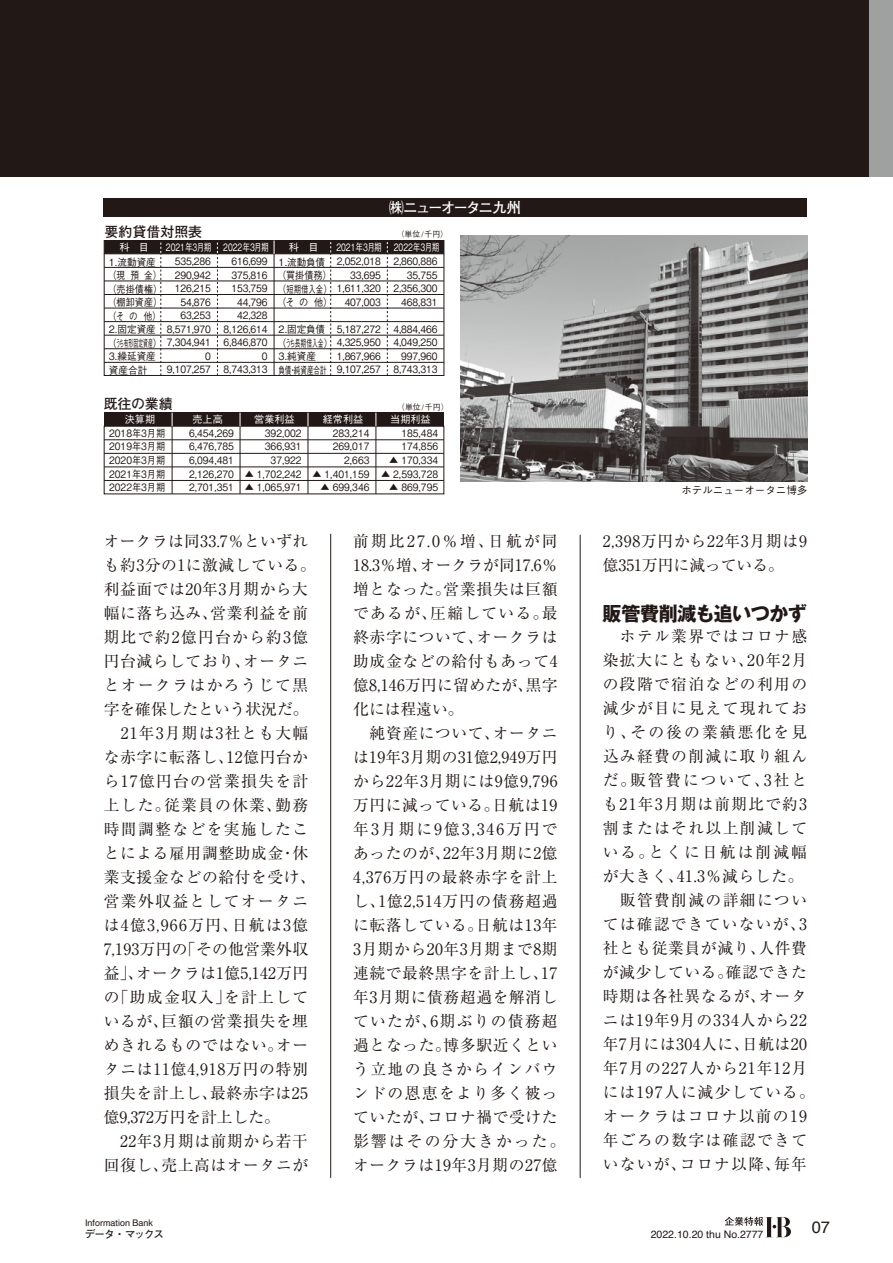
<style>
.page{position:relative;width:893px;height:1263px;background:#fff}
.page>*{position:absolute;margin:0;border:0;box-sizing:border-box;transform-origin:0 0}
.t1{font:700 19.5px "Gothic MB101 Pr 5";letter-spacing:-.025em;color:#221815}
.t2{font:16.5px "Helvetica";color:#221815}
.t3{font:15.75px/24px "Ryumin Pr 5";letter-spacing:.04em;color:#221815}
.t4{font:15.75px/24px "Ryumin Pr 5";letter-spacing:.08em;color:#221815}
.t5{font:700 14.7px "Futo Go B101 Pr 5";letter-spacing:-.135em;color:#fff}
.t6{font:700 13.95px "Futo Go B101 Pr 5";color:#221815}
.t7{font:10.5px "Helvetica";color:#221815}
.t8{font:500 10.5px "Gothic BBB Pr 6 N";color:#221815}
.t9{font:700 10.5px "Futo Go B101 Pr 6 N";letter-spacing:-.1em;color:#221815}
.t10{font:500 10.2px/13.5px "Gothic BBB Pr 5";color:#221815;text-align:right;scale:.9 1}
.t11{font:500 10.2px/13.5px "Gothic BBB Pr 5";color:#221815;scale:.95 1}
.t12{font:500 10.2px "Gothic BBB Pr 5";color:#fff;scale:.75 1}
.t13{font:500 10.2px "Gothic BBB Pr 5";color:#fff}
.t14{font:9px "Helvetica";color:#221815}
.t15{font:500 7.8px "Gothic BBB";color:#221815}
</style>
<div class="page">
<div style="left:0;top:0;width:893px;height:176px;background:#221815"></div>
<div style="left:870px;top:0;width:23px;height:176px;background:#9fa0a0"></div>
<svg style="left:724px;top:1217px;width:67px;height:20px"></svg>
<img style="left:460px;top:236px;width:347px;height:245px">
<div style="left:104px;top:198px;width:703px;height:19px;background:#221815"></div>
<div style="left:104px;top:254px;width:340px;height:122px;background:#fff;border:1px solid #221815"></div>
<div style="left:104px;top:240px;width:340px;height:14px;background:#221815;border:1px solid #221815"></div>
<hr style="left:104px;top:321px;width:340px;height:1px;background:#221815">
<hr style="left:104px;top:308px;width:340px;height:1px;background:#221815">
<hr style="left:104px;top:294px;width:340px;height:1px;background:#221815">
<hr style="left:104px;top:281px;width:340px;height:1px;background:#221815">
<hr style="left:104px;top:267px;width:340px;height:1px;background:#221815">
<hr style="left:104px;top:335px;width:340px;height:1px;background:#221815">
<hr style="left:104px;top:348px;width:340px;height:1px;background:#221815">
<hr style="left:104px;top:362px;width:340px;height:1px;background:#221815">
<svg style="left:274px;top:240px;width:1px;height:14px"></svg>
<hr style="left:274px;top:254px;width:1px;height:121px;background:#221815">
<svg style="left:160px;top:241px;width:2px;height:134px"></svg>
<svg style="left:217px;top:241px;width:1px;height:134px"></svg>
<svg style="left:330px;top:240px;width:1px;height:135px"></svg>
<svg style="left:387px;top:240px;width:1px;height:135px"></svg>
<div style="left:104px;top:426px;width:340px;height:68px;background:#fff;border:1px solid #221815"></div>
<div style="left:104px;top:413px;width:340px;height:13px;background:#221815"></div>
<hr style="left:172px;top:426px;width:1px;height:68px;background:#221815">
<hr style="left:240px;top:426px;width:1px;height:68px;background:#221815">
<hr style="left:308px;top:426px;width:1px;height:68px;background:#221815">
<hr style="left:376px;top:426px;width:1px;height:68px;background:#221815">
<svg style="left:172px;top:413px;width:1px;height:13px"></svg>
<svg style="left:240px;top:413px;width:1px;height:13px"></svg>
<svg style="left:307px;top:413px;width:1px;height:13px"></svg>
<svg style="left:375px;top:413px;width:1px;height:13px"></svg>
<hr style="left:104px;top:480px;width:340px;height:1px;background:#221815">
<hr style="left:104px;top:467px;width:340px;height:1px;background:#221815">
<hr style="left:104px;top:453px;width:340px;height:1px;background:#221815">
<hr style="left:104px;top:439px;width:340px;height:1px;background:#221815">
<hr style="left:330px;top:534px;width:1px;height:644px;background:#221815">
<hr style="left:580px;top:535px;width:1px;height:643px;background:#221815">
<p class="t5" style="left:389px;top:196px;width:134px">㈱ニューオータニ九州</p>
<p class="t6" style="left:105px;top:221px;width:99px">要約貸借対照表</p>
<p class="t15" style="left:397px;top:230px;width:53px">（単位/千円）</p>
<p class="t13" style="left:119px;top:239px;width:31px">科　目</p>
<p class="t12" style="left:166px;top:239px;width:139px">2021年3月期 2022年3月期</p>
<p class="t13" style="left:289px;top:239px;width:31px">科　目</p>
<p class="t12" style="left:336px;top:239px;width:139px">2021年3月期 2022年3月期</p>
<p class="t10" style="left:167px;top:254px;width:51px">535,286<br>290,942<br>126,215<br>54,876<br>63,253<br>8,571,970</p>
<p class="t10" style="left:167px;top:348px;width:51px">0<br>9,107,257</p>
<p class="t11" style="left:107px;top:254px;width:111px">1.流動資産<br>（現預金）<br>（売掛債権）<br>（棚卸資産）<br>（その 他）<br>2.固定資産<br>（うち有形固定資産） 7,304,941<br>3.繰延資産<br>資産合計</p>
<p class="t11" style="left:277px;top:254px;width:111px">1.流動負債<br>（買掛債務）<br>（短期借入金） 1,611,320</p>
<p class="t10" style="left:393px;top:254px;width:51px">2,860,886<br>35,755<br>2,356,300<br>468,831</p>
<p class="t10" style="left:393px;top:321px;width:51px">4,884,466<br>4,049,250<br>997,960<br>8,743,313</p>
<p class="t10" style="left:223px;top:254px;width:51px">616,699<br>375,816<br>153,759<br>44,796<br>42,328<br>8,126,614<br>6,846,870<br>0<br>8,743,313</p>
<p class="t10" style="left:337px;top:254px;width:51px">2,052,018<br>33,695</p>
<p class="t11" style="left:277px;top:295px;width:61px">（その 他）</p>
<p class="t11" style="left:277px;top:322px;width:111px">2.固定負債<br>（うち長期借入金） 4,325,950<br>3.純資産<br>負債・純資産合計</p>
<p class="t10" style="left:345px;top:294px;width:42px">407,003</p>
<p class="t10" style="left:337px;top:321px;width:51px">5,187,272</p>
<p class="t10" style="left:337px;top:348px;width:51px;text-align:left">1,867,966<br>9,107,257</p>
<p class="t6" style="left:104px;top:393px;width:71px">既往の業績</p>
<p class="t15" style="left:397px;top:402px;width:53px">（単位/千円）</p>
<p class="t13" style="left:125px;top:411px;width:32px">決算期</p>
<p class="t13" style="left:192px;top:411px;width:32px">売上高</p>
<p class="t13" style="left:254px;top:411px;width:42px">営業利益</p>
<p class="t13" style="left:323px;top:411px;width:42px">経常利益</p>
<p class="t13" style="left:390px;top:411px;width:42px">当期利益</p>
<p class="t10" style="left:109px;top:425px;width:64px;text-align:justify">2018年3月期2019年3月期2020年3月期2021年3月期2022年3月期</p>
<p class="t10" style="left:189px;top:425px;width:51px;text-align:justify">6,454,269<br>6,476,785<br>6,094,481<br>2,126,270<br>2,701,351</p>
<p class="t10" style="left:265px;top:425px;width:42px;text-align:center">392,002<br>366,931<br>37,922</p>
<p class="t10" style="left:333px;top:425px;width:42px">283,214<br>269,017<br>2,663</p>
<p class="t10" style="left:312px;top:466px;width:65px">▲ 1,401,159</p>
<p class="t10" style="left:321px;top:480px;width:56px">▲ 699,346</p>
<p class="t10" style="left:401px;top:425px;width:42px;text-align:left">185,484<br>174,856</p>
<p class="t10" style="left:389px;top:452px;width:56px">▲ 170,334</p>
<p class="t10" style="left:381px;top:466px;width:65px">▲ 2,593,728</p>
<p class="t10" style="left:389px;top:480px;width:56px">▲ 869,795</p>
<p class="t8" style="left:681px;top:481px;width:127px">ホテルニューオータニ博多</p>
<p class="t10" style="left:245px;top:466px;width:65px">▲ 1,702,242</p>
<p class="t10" style="left:245px;top:480px;width:65px">▲ 1,065,971</p>
<p class="t3" style="left:104px;top:528px;width:214px">オークラは同33.7％といずれも約3分の1に激減している。利益面では20年3月期から大幅に落ち込み、営業利益を前期比で約2億円台から約3億円台減らしており、オータニとオークラはかろうじて黒字を確保したという状況だ。　21年3月期は3社とも大幅な赤字に転落し、12億円台から17億円台の営業損失を計上した。従業員の休業、勤務時間調整などを実施したことによる雇用調整助成金・休業支援金などの給付を受け、営業外収益としてオータニは4億3,966万円、日航は3億<br>7,193万円の「その他営業外収益」、オークラは1億5,142万円の「助成金収入」を計上しているが、巨額の営業損失を埋めきれるものではない。オータニは11億4,918万円の特別損失を計上し、最終赤字は25億9,372万円を計上した。　22年3月期は前期から若干回復し、売上高はオータニが</p>
<p class="t3" style="left:353px;top:528px;width:214px">前期比27.0％増、日航が同<br>18.3％増、オークラが同17.6％増となった。営業損失は巨額であるが、圧縮している。最終赤字について、オークラは助成金などの給付もあって4億8,146万円に留めたが、黒字化には程遠い。<br>　純資産について、オータニは19年3月期の31億2,949万円から22年3月期には9億9,796万円に減っている。日航は19年3月期に9億3,346万円であったのが、22年3月期に2億<br>4,376万円の最終赤字を計上し、1億2,514万円の債務超過に転落している。日航は13年<br>3月期から20年3月期まで8期連続で最終黒字を計上し、17年3月期に債務超過を解消していたが、6期ぶりの債務超過となった。博多駅近くという立地の良さからインバウンドの恩恵をより多く被っていたが、コロナ禍で受けた影響はその分大きかった。オークラは19年3月期の27億</p>
<p class="t3" style="left:603px;top:528px;width:206px">2,398万円から22年3月期は9億351万円に減っている。</p>
<p class="t1" style="left:603px;top:597px;width:206px">販管費削減も追いつかず</p>
<p class="t4" style="left:603px;top:623px;width:214px">　ホテル業界ではコロナ感染拡大にともない、20年2月の段階で宿泊などの利用の減少が目に見えて現れており、その後の業績悪化を見込み経費の削減に取り組んだ。販管費について、3社とも21年3月期は前期比で約3割またはそれ以上削減している。とくに日航は削減幅が大きく、41.3％減らした。　販管費削減の詳細については確認できていないが、3社とも従業員が減り、人件費が減少している。確認できた時期は各社異なるが、オータニは19年9月の334人から22年7月には304人に、日航は20年7月の227人から21年12月には197人に減少している。オークラはコロナ以前の19年ごろの数字は確認できていないが、コロナ以降、毎年</p>
<p class="t14" style="left:85px;top:1216px;width:70px">Information Bank</p>
<p class="t9" style="left:85px;top:1225px;width:80px">データ・マックス</p>
<p class="t7" style="left:651px;top:1226px;width:114px">2022.10.20 thu No.2777</p>
<p class="t2" style="left:812px;top:1215px;width:20px">07</p>
</div>
